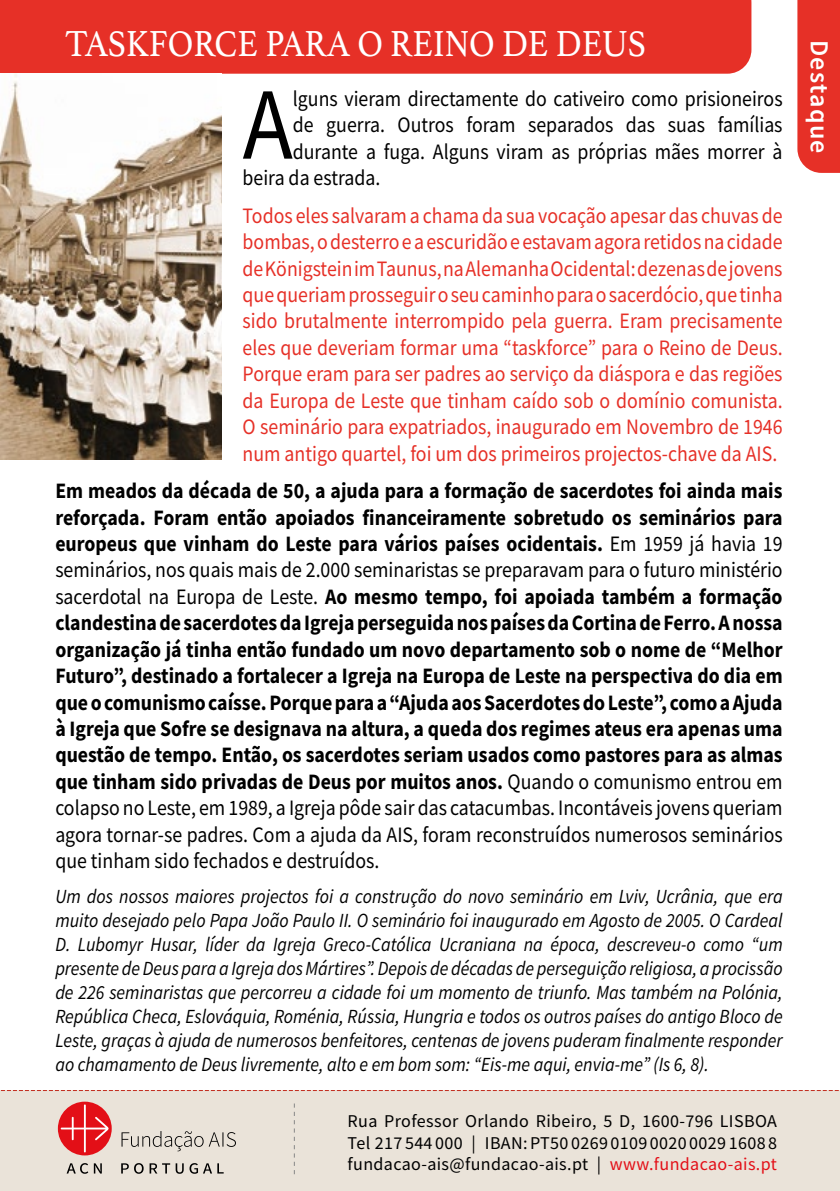
<style>
.page{position:relative;width:840px;height:1191px;background:#fff}
.page>*{position:absolute;margin:0;border:0;box-sizing:border-box;transform-origin:0 0}
.t1{font:102.4px "Source Sans Pro";color:#000;scale:.9 1}
.t2{font:38px "Athelas";color:#fff;scale:.9 1}
.t3{font:600 26px "Source Sans Pro";letter-spacing:.05em;color:#fff}
.t4{font:700 22px/26.4px "Source Sans Pro";color:#000;text-align:justify;scale:.9 1}
.t5{font:22px/26.4px "Source Sans Pro";color:#e63027;text-align:justify;scale:.9 1}
.t6{font:22px "Source Sans Pro";color:#000;scale:.9 1}
.t7{font:italic 20px/24px "Source Sans Pro";color:#000;text-align:justify;scale:.9 1}
.t8{font:18px/21.6px "Source Sans Pro";letter-spacing:.02em;color:#000;text-align:justify}
.s1{font-weight:400}
.s2{color:#e30f17}
</style>
<div class="page">
<div style="left:0;top:0;width:751px;height:74px;background:#e63027"></div>
<div style="left:0;top:1090px;width:839px;height:101px;background:#eae3d9"></div>
<svg style="left:1px;top:1090px;width:838px;height:1px"></svg>
<svg style="left:294px;top:1103px;width:1px;height:71px"></svg>
<svg style="left:121px;top:1163px;width:102px;height:10px"></svg>
<svg style="left:121px;top:1131px;width:115px;height:20px"></svg>
<svg style="left:67px;top:1163px;width:35px;height:10px"></svg>
<svg style="left:58px;top:1101px;width:54px;height:54px"></svg>
<svg style="left:61px;top:1104px;width:47px;height:48px;background:#e63e43"></svg>
<div style="left:797px;top:0;width:42px;height:173px;background:#e63027"></div>
<img style="left:0;top:73px;width:221px;height:386px">
<h2 class="t2" style="left:65px;top:13px;width:646px">TASKFORCE PARA O REINO DE DEUS</h2>
<h1 class="t1" style="left:242px;top:59px;width:57px">A</h1>
<p class="t6" style="left:293px;top:84px;width:545px">lguns vieram directamente do cativeiro como prisioneiros</p>
<p class="t6" style="left:293px;top:111px;width:545px">de guerra. Outros foram separados das suas famílias</p>
<p class="t6" style="left:293px;top:137px;width:545px">durante a fuga. Alguns viram as próprias mães morrer à</p>
<p class="t6" style="left:242px;top:164px;width:154px">beira da estrada.</p>
<p class="t5" style="left:242px;top:202px;width:601px">Todos eles salvaram a chama da sua vocação apesar das chuvas de bombas, o desterro e a escuridão e estavam agora retidos na cidade de Königstein im Taunus, na Alemanha Ocidental: dezenas de jovens que queriam prosseguir o seu caminho para o sacerdócio, que tinha sido brutalmente interrompido pela guerra. Eram precisamente eles que deveriam formar uma “taskforce” para o Reino de Deus.<br>Porque eram para ser padres ao serviço da diáspora e das regiões da Europa de Leste que tinham caído sob o domínio comunista.<br>O seminário para expatriados, inaugurado em Novembro de 1946 num antigo quartel, foi um dos primeiros projectos-chave da AIS.</p>
<p class="t4" style="left:55px;top:477px;width:809px">Em meados da década de 50, a ajuda para a formação de sacerdotes foi ainda mais reforçada. Foram então apoiados financeiramente sobretudo os seminários para europeus que vinham do Leste para vários países ocidentais. <span class="s1">Em 1959 já havia 19 seminários, nos quais mais de 2.000 seminaristas se preparavam para o futuro ministério sacerdotal na Europa de Leste.</span> Ao mesmo tempo, foi apoiada também a formação clandestina de sacerdotes da Igreja perseguida nos países da Cortina de Ferro. A nossa organização já tinha então fundado um novo departamento sob o nome de “Melhor Futuro”, destinado a fortalecer a Igreja na Europa de Leste na perspectiva do dia em que o comunismo caísse. Porque para a “Ajuda aos Sacerdotes do Leste”, como a Ajuda à Igreja que Sofre se designava na altura, a queda dos regimes ateus era apenas uma questão de tempo. Então, os sacerdotes seriam usados como pastores para as almas que tinham sido privadas de Deus por muitos anos. <span class="s1">Quando o comunismo entrou em colapso no Leste, em 1989, a Igreja pôde sair das catacumbas. Incontáveis jovens queriam agora tornar-se padres. Com a ajuda da AIS, foram reconstruídos numerosos seminários que tinham sido fechados e destruídos.</span></p>
<p class="t7" style="left:55px;top:884px;width:809px">Um dos nossos maiores projectos foi a construção do novo seminário em Lviv, Ucrânia, que era muito desejado pelo Papa João Paulo II. O seminário foi inaugurado em Agosto de 2005. O Cardeal D. Lubomyr Husar, líder da Igreja Greco-Católica Ucraniana na época, descreveu-o como “um presente de Deus para a Igreja dos Mártires”. Depois de décadas de perseguição religiosa, a procissão de 226 seminaristas que percorreu a cidade foi um momento de triunfo. Mas também na Polónia, República Checa, Eslováquia, Roménia, Rússia, Hungria e todos os outros países do antigo Bloco de Leste, graças à ajuda de numerosos benfeitores, centenas de jovens puderam finalmente responder ao chamamento de Deus livremente, alto e em bom som: “Eis-me aqui, envia-me” (Is 6, 8).</p>
<p class="t8" style="left:347px;top:1110px;width:431px">Rua Professor Orlando Ribeiro, 5 D, 1600-796 LISBOA Tel 217 544 000 | IBAN: PT50 0269 0109 0020 0029 1608 8 fundacao-ais@fundacao-ais.pt | <span class="s2">www.fundacao-ais.pt</span></p>
<p class="t3" style="left:836px;top:40px;width:115px;rotate:90deg">Destaque</p>
</div>
